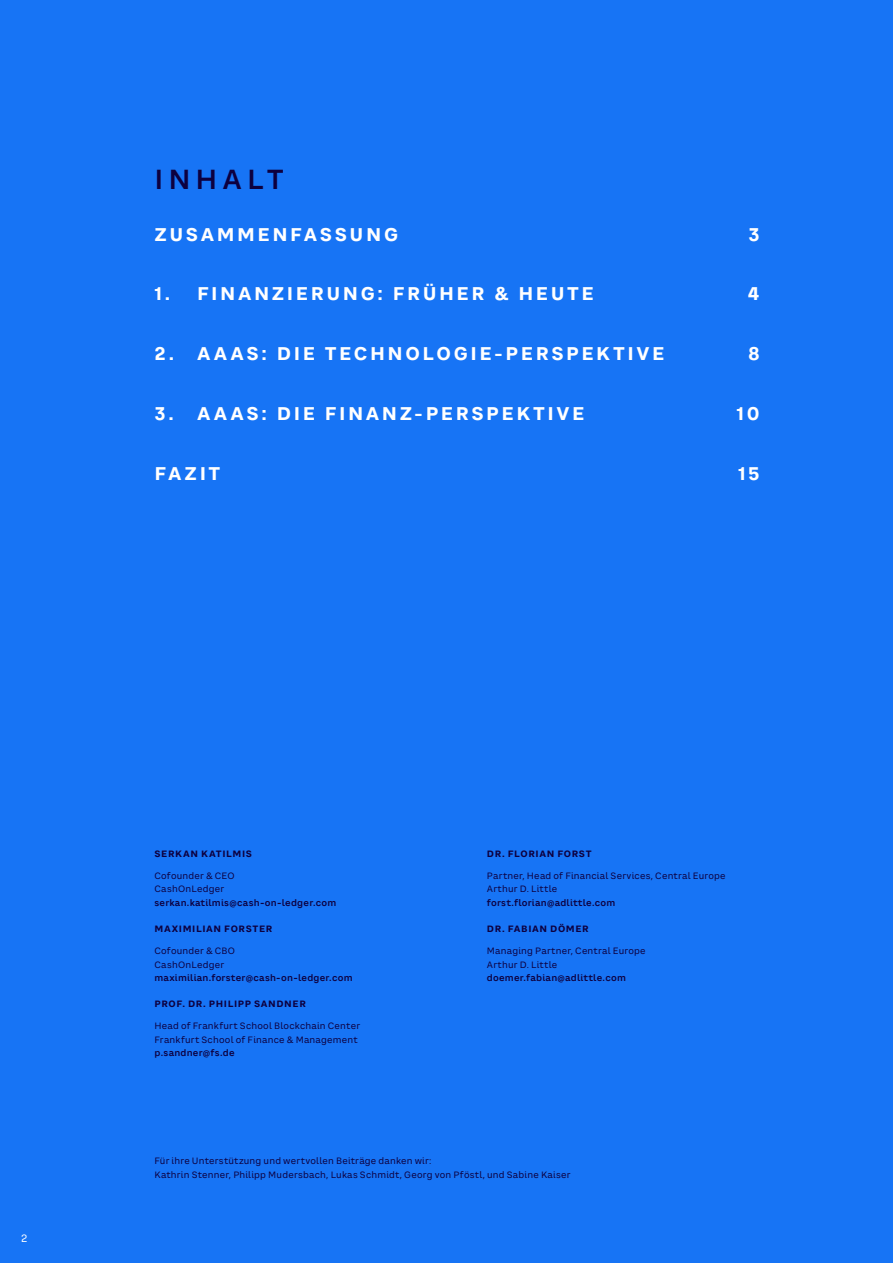
<style>
.page{position:relative;width:893px;height:1263px;background:#1774f5}
.page>*{position:absolute;margin:0;border:0;box-sizing:border-box;transform-origin:0 0}
.C1_MAIN_HEADING_DARK{font:600 27px "CA Saygon Text";letter-spacing:.185em;color:#0d003f}
.C2_SUB-HEADING_12_20{font:700 18px "CA Saygon Text";letter-spacing:.14em;color:#fff}
.t1{font:10.5px "CA Saygon Text";color:#fff}
.C4_AUTHOR_DETAILS_6{font:9px "CA Saygon Text";letter-spacing:.025em;color:#0d003f}
.C5_AUTHOR_EMAIL_6_9{font:600 9px "CA Saygon Text";letter-spacing:.025em;color:#0d003f}
.C3_AUTHOR_NAME_6_9{font:9px/13.5px "CA Saygon Text";letter-spacing:.025em;color:#0d003f}
.C3_AUTHOR_NAME_6_9-2{font:700 9px "CA Saygon Text";letter-spacing:.07em;color:#0d003f}
</style>
<div class="page">
<p class="C1_MAIN_HEADING_DARK" style="left:154px;top:160px;width:131px">INHALT</p>
<p class="C2_SUB-HEADING_12_20" style="left:154px;top:220px;width:245px">ZUSAMMENFASSUNG</p>
<p class="C2_SUB-HEADING_12_20" style="left:748px;top:220px;width:13px">3</p>
<p class="C2_SUB-HEADING_12_20" style="left:154px;top:280px;width:441px">1. FINANZIERUNG: FRÜHER &amp; HEUTE</p>
<p class="C2_SUB-HEADING_12_20" style="left:748px;top:280px;width:13px">4</p>
<p class="C2_SUB-HEADING_12_20" style="left:154px;top:340px;width:511px">2. AAAS: DIE TECHNOLOGIE-PERSPEKTIVE</p>
<p class="C2_SUB-HEADING_12_20" style="left:748px;top:340px;width:13px">8</p>
<p class="C2_SUB-HEADING_12_20" style="left:154px;top:399px;width:431px">3. AAAS: DIE FINANZ-PERSPEKTIVE</p>
<p class="C2_SUB-HEADING_12_20" style="left:737px;top:399px;width:25px">10</p>
<p class="C2_SUB-HEADING_12_20" style="left:154px;top:459px;width:67px">FAZIT</p>
<p class="C2_SUB-HEADING_12_20" style="left:738px;top:459px;width:23px">15</p>
<p class="t1" style="left:21px;top:1230px;width:8px">2</p>
<p class="C3_AUTHOR_NAME_6_9-2" style="left:154px;top:847px;width:99px">SERKAN KATILMIS</p>
<p class="C4_AUTHOR_DETAILS_6" style="left:154px;top:869px;width:82px">Cofounder &amp; CEO</p>
<p class="C4_AUTHOR_DETAILS_6" style="left:154px;top:883px;width:71px">CashOnLedger</p>
<p class="C5_AUTHOR_EMAIL_6_9" style="left:154px;top:896px;width:183px">serkan.katilmis@cash-on-ledger.com</p>
<p class="C3_AUTHOR_NAME_6_9-2" style="left:154px;top:922px;width:120px">MAXIMILIAN FORSTER</p>
<p class="C4_AUTHOR_DETAILS_6" style="left:154px;top:944px;width:82px">Cofounder &amp; CBO</p>
<p class="C4_AUTHOR_DETAILS_6" style="left:154px;top:958px;width:71px">CashOnLedger</p>
<p class="C5_AUTHOR_EMAIL_6_9" style="left:154px;top:971px;width:200px">maximilian.forster@cash-on-ledger.com</p>
<p class="C3_AUTHOR_NAME_6_9-2" style="left:154px;top:997px;width:153px">PROF. DR. PHILIPP SANDNER</p>
<p class="C4_AUTHOR_DETAILS_6" style="left:154px;top:1020px;width:207px">Head of Frankfurt School Blockchain Center</p>
<p class="C4_AUTHOR_DETAILS_6" style="left:154px;top:1033px;width:205px">Frankfurt School of Finance &amp; Management</p>
<p class="C5_AUTHOR_EMAIL_6_9" style="left:154px;top:1046px;width:82px">p.sandner@fs.de</p>
<p class="C3_AUTHOR_NAME_6_9-2" style="left:487px;top:847px;width:106px">DR. FLORIAN FORST</p>
<p class="C4_AUTHOR_DETAILS_6" style="left:487px;top:869px;width:240px">Partner, Head of Financial Services, Central Europe</p>
<p class="C4_AUTHOR_DETAILS_6" style="left:487px;top:883px;width:72px">Arthur D. Little</p>
<p class="C5_AUTHOR_EMAIL_6_9" style="left:487px;top:896px;width:130px">forst.florian@adlittle.com</p>
<p class="C3_AUTHOR_NAME_6_9-2" style="left:487px;top:922px;width:103px">DR. FABIAN DÖMER</p>
<p class="C4_AUTHOR_DETAILS_6" style="left:487px;top:944px;width:160px">Managing Partner, Central Europe</p>
<p class="C4_AUTHOR_DETAILS_6" style="left:487px;top:958px;width:72px">Arthur D. Little</p>
<p class="C5_AUTHOR_EMAIL_6_9" style="left:487px;top:971px;width:141px">doemer.fabian@adlittle.com</p>
<p class="C3_AUTHOR_NAME_6_9" style="left:154px;top:1154px;width:417px">Für ihre Unterstützung und wertvollen Beiträge danken wir:<br>Kathrin Stenner, Philipp Mudersbach, Lukas Schmidt, Georg von Pföstl, und Sabine Kaiser</p>
</div>
